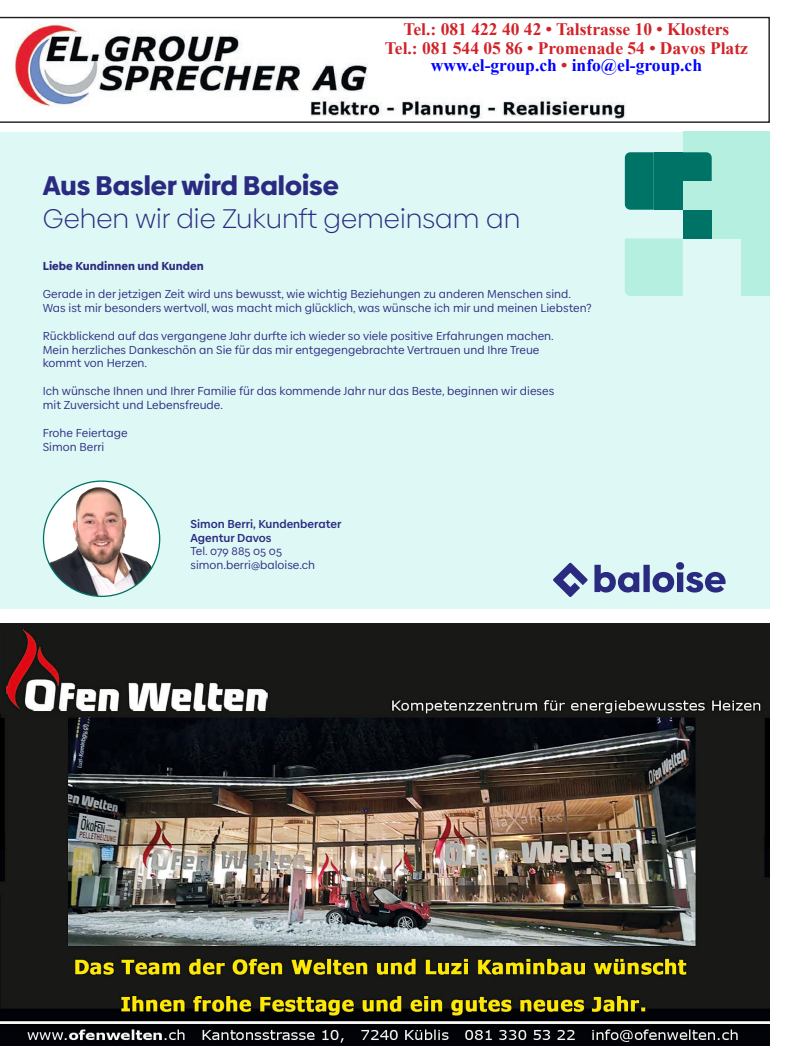
<style>
.page{position:relative;width:798px;height:1063px;background:#fff}
.page>*{position:absolute;margin:0;border:0;box-sizing:border-box;transform-origin:0 0}
.t1{font:300 27px "Baloise Create Headline";color:#2b2a81}
.t2{font:900 27px "Baloise Create Headline";color:#2b2a81}
.t3{font:700 17.5px "Times New Roman";color:#d1232a}
.t4{font:700 17.5px "Times New Roman";color:#00f}
.t5{font:11.62px/13.9px "Baloise Create Text";color:#2b2a81}
.t6{font:700 11.62px/13.9px "Baloise Create Text";color:#2b2a81}
.t7{font:900 11.62px "Baloise Create Text";color:#2b2a81}
.s1{color:#d1232a}
</style>
<div class="page">
<svg style="left:0;top:17px;width:769px;height:106px"></svg>
<img style="left:14px;top:22px;width:612px;height:96px">
<div style="left:0;top:132px;width:769px;height:476px;background:#def8f5"></div>
<div style="left:740px;top:238px;width:29px;height:58px;background:#b5efdf"></div>
<div style="left:740px;top:181px;width:29px;height:57px;background:#b5efdf"></div>
<div style="left:682px;top:181px;width:58px;height:57px;background:#b5efdf"></div>
<div style="left:740px;top:132px;width:29px;height:49px;background:#b5efdf"></div>
<div style="left:682px;top:132px;width:58px;height:49px;background:#b5efdf"></div>
<div style="left:625px;top:238px;width:57px;height:58px;background:#b5efdf"></div>
<div style="left:682px;top:210px;width:29px;height:28px;background:#007367"></div>
<svg style="left:682px;top:152px;width:29px;height:29px"></svg>
<div style="left:653px;top:152px;width:29px;height:29px;background:#007367"></div>
<div style="left:653px;top:181px;width:29px;height:29px;background:#007367"></div>
<svg style="left:624px;top:152px;width:29px;height:58px"></svg>
<img style="left:43px;top:482px;width:117px;height:114px">
<svg style="left:553px;top:562px;width:172px;height:35px"></svg>
<img style="left:0;top:624px;width:769px;height:421px">
<p class="t3" style="left:403px;top:17px;width:327px">Tel.: 081 422 40 42 • Talstrasse 10 • Klosters</p>
<p class="t3" style="left:385px;top:36px;width:364px">Tel.: 081 544 05 86 • Promenade 54 • Davos Platz</p>
<p class="t4" style="left:430px;top:53px;width:273px">www.el-group.ch <span class="s1">•</span> info@el-group.ch</p>
<h1 class="t2" style="left:43px;top:164px;width:297px">Aus Basler wird Baloise</h1>
<h1 class="t1" style="left:43px;top:201px;width:479px">Gehen wir die Zukunft gemeinsam an</h1>
<p class="t7" style="left:43px;top:258px;width:162px">Liebe Kundinnen und Kunden</p>
<p class="t5" style="left:43px;top:287px;width:550px">Gerade in der jetzigen Zeit wird uns bewusst, wie wichtig Beziehungen zu anderen Menschen sind.<br>Was ist mir besonders wertvoll, was macht mich glücklich, was wünsche ich mir und meinen Liebsten?</p>
<p class="t5" style="left:43px;top:329px;width:512px">Rückblickend auf das vergangene Jahr durfte ich wieder so viele positive Erfahrungen machen.<br>Mein herzliches Dankeschön an Sie für das mir entgegengebrachte Vertrauen und Ihre Treue kommt von Herzen.</p>
<p class="t5" style="left:43px;top:384px;width:512px">Ich wünsche Ihnen und Ihrer Familie für das kommende Jahr nur das Beste, beginnen wir dieses mit Zuversicht und Lebensfreude.</p>
<p class="t5" style="left:43px;top:426px;width:86px">Frohe Feiertage<br>Simon Berri</p>
<p class="t6" style="left:190px;top:517px;width:152px">Simon Berri, Kundenberater<br>Agentur Davos</p>
<p class="t5" style="left:190px;top:544px;width:126px">Tel. 079 885 05 05 simon.berri@baloise.ch</p>
</div>
